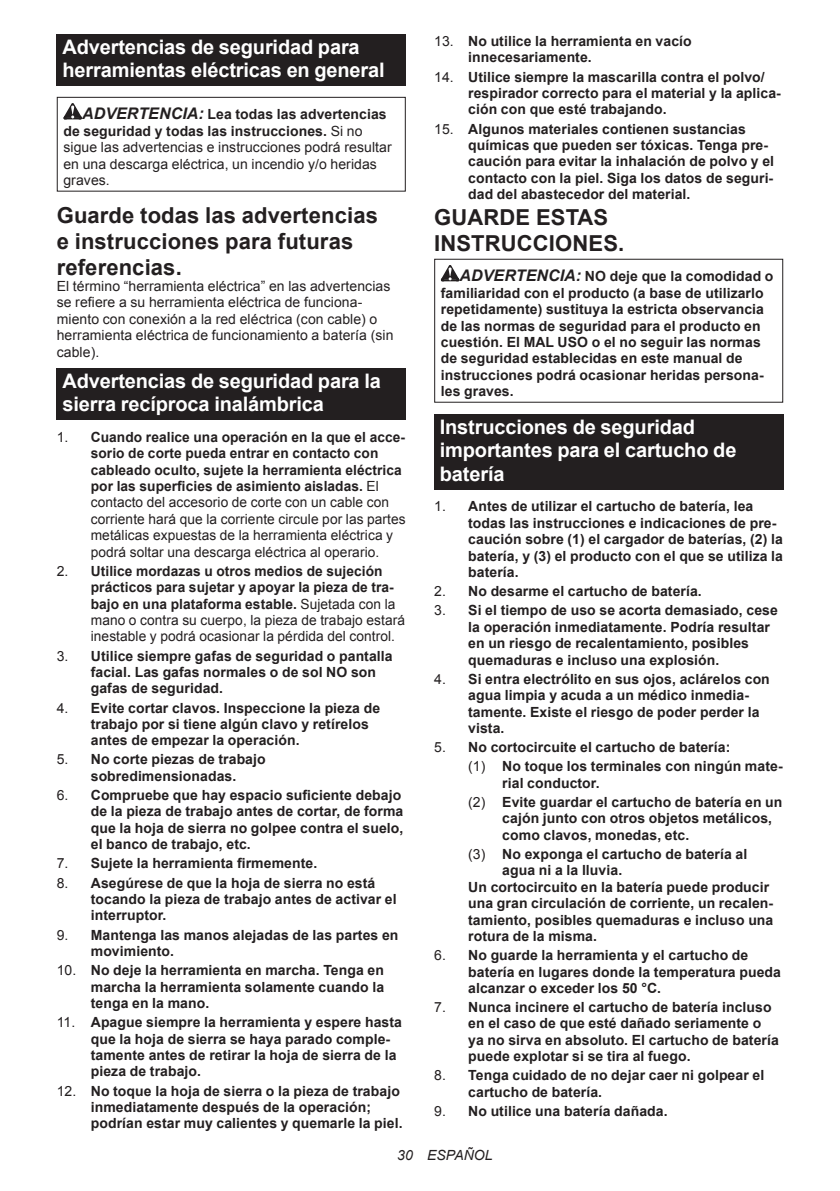
<style>
.page{position:relative;width:840px;height:1191px;background:#fff}
.page>*{position:absolute;margin:0;border:0;box-sizing:border-box;transform-origin:0 0}
.t1{font:700 22px/25.8px "Arial";letter-spacing:.005em;color:#231f20}
.t2{font:700 20px/23.4px "Arial";letter-spacing:-.01em;color:#fff}
.t3{font:700 14px/16.4px "Arial";letter-spacing:.005em;color:#231f20}
.t4{font:14px/16.4px "Arial";letter-spacing:.005em;color:#231f20}
.t5{font:italic 14px "Arial";letter-spacing:.005em;color:#231f20}
.s1{font-weight:700;font-style:italic;font-size:16px}
.s2{font-weight:700}
.s3{font-weight:400}
.s4{font-style:italic;font-size:16px}
</style>
<div class="page">
<div style="left:57px;top:34px;width:348px;height:52px;background:#231f20"></div>
<svg style="left:63px;top:103px;width:19px;height:16px"></svg>
<div style="left:57px;top:97px;width:348px;height:95px;border:1px solid #231f20"></div>
<div style="left:57px;top:368px;width:348px;height:52px;background:#231f20"></div>
<svg style="left:440px;top:265px;width:19px;height:16px"></svg>
<div style="left:434px;top:259px;width:348px;height:144px;border:1px solid #231f20"></div>
<div style="left:434px;top:414px;width:348px;height:75px;background:#231f20"></div>
<h2 class="t2" style="left:62px;top:36px;width:323px">Advertencias de seguridad para herramientas eléctricas en general</h2>
<p class="t4" style="left:63px;top:106px;width:329px;text-indent:19px"><span class="s1">ADVERTENCIA:</span> <span class="s2">Lea todas las advertencias de seguridad y todas las instrucciones.</span> Si no sigue las advertencias e instrucciones podrá resultar en una descarga eléctrica, un incendio y/o heridas graves.</p>
<h1 class="t1" style="left:57px;top:203px;width:322px">Guarde todas las advertencias e instrucciones para futuras referencias.</h1>
<p class="t4" style="left:57px;top:278px;width:338px">El término “herramienta eléctrica” en las advertencias se refiere a su herramienta eléctrica de funciona&shy;miento con conexión a la red eléctrica (con cable) o herramienta eléctrica de funcionamiento a batería (sin cable).</p>
<h2 class="t2" style="left:62px;top:370px;width:320px">Advertencias de seguridad para la sierra recíproca inalámbrica</h2>
<p class="t4" style="left:91px;top:429px;width:316px;text-indent:-34px">1. <span class="s2">Cuando realice una operación en la que el acce&shy;sorio de corte pueda entrar en contacto con cableado oculto, sujete la herramienta eléctrica por las superficies de asimiento aisladas.</span> El contacto del accesorio de corte con un cable con corriente hará que la corriente circule por las partes metálicas expuestas de la herramienta eléctrica y podrá soltar una descarga eléctrica al operario.</p>
<p class="t3" style="left:91px;top:563px;width:315px;text-indent:-34px"><span class="s3">2.</span> Utilice mordazas u otros medios de sujeción prácticos para sujetar y apoyar la pieza de tra&shy;bajo en una plataforma estable. <span class="s3">Sujetada con la mano o contra su cuerpo, la pieza de trabajo estará inestable y podrá ocasionar la pérdida del control.</span></p>
<p class="t3" style="left:91px;top:648px;width:303px;text-indent:-34px"><span class="s3">3.</span> Utilice siempre gafas de seguridad o pantalla facial. Las gafas normales o de sol NO son gafas de seguridad.</p>
<p class="t3" style="left:91px;top:700px;width:291px;text-indent:-34px"><span class="s3">4.</span> Evite cortar clavos. Inspeccione la pieza de trabajo por si tiene algún clavo y retírelos antes de empezar la operación.</p>
<p class="t3" style="left:57px;top:752px;width:210px;text-align:center"><span class="s3">5.</span> No corte piezas de trabajo sobredimensionadas.</p>
<p class="t3" style="left:91px;top:787px;width:314px;text-indent:-34px"><span class="s3">6.</span> Compruebe que hay espacio suficiente debajo de la pieza de trabajo antes de cortar, de forma que la hoja de sierra no golpee contra el suelo, el banco de trabajo, etc.</p>
<p class="t3" style="left:57px;top:855px;width:262px"><span class="s3">7.</span> Sujete la herramienta firmemente.</p>
<p class="t3" style="left:91px;top:875px;width:307px;text-indent:-34px"><span class="s3">8.</span> Asegúrese de que la hoja de sierra no está tocando la pieza de trabajo antes de activar el interruptor.</p>
<p class="t3" style="left:91px;top:927px;width:309px;text-indent:-34px"><span class="s3">9.</span> Mantenga las manos alejadas de las partes en movimiento.</p>
<p class="t3" style="left:91px;top:962px;width:295px;text-align:justify;text-indent:-34px"><span class="s3">10.</span> No deje la herramienta en marcha. Tenga en marcha la herramienta solamente cuando la tenga en la mano.</p>
<p class="t3" style="left:91px;top:1014px;width:312px;text-indent:-34px"><span class="s3">11.</span> Apague siempre la herramienta y espere hasta que la hoja de sierra se haya parado comple&shy;tamente antes de retirar la hoja de sierra de la pieza de trabajo.</p>
<p class="t3" style="left:91px;top:1083px;width:313px;text-indent:-34px"><span class="s3">12.</span> No toque la hoja de sierra o la pieza de trabajo inmediatamente después de la operación; podrían estar muy calientes y quemarle la piel.</p>
<p class="t3" style="left:468px;top:33px;width:225px;text-indent:-34px"><span class="s3">13.</span> No utilice la herramienta en vacío innecesariamente.</p>
<p class="t3" style="left:468px;top:69px;width:314px;text-indent:-34px"><span class="s3">14.</span> Utilice siempre la mascarilla contra el polvo/ respirador correcto para el material y la aplica&shy;ción con que esté trabajando.</p>
<p class="t3" style="left:468px;top:121px;width:307px;text-indent:-34px"><span class="s3">15.</span> Algunos materiales contienen sustancias químicas que pueden ser tóxicas. Tenga pre&shy;caución para evitar la inhalación de polvo y el contacto con la piel. Siga los datos de seguri&shy;dad del abastecedor del material.</p>
<h1 class="t1" style="left:434px;top:205px;width:191px">GUARDE ESTAS<br>INSTRUCCIONES.</h1>
<p class="t3" style="left:440px;top:269px;width:334px;text-indent:19px"><span class="s4">ADVERTENCIA:</span> NO deje que la comodidad o familiaridad con el producto (a base de utilizarlo repetidamente) sustituya la estricta observancia de las normas de seguridad para el producto en cuestión. El MAL USO o el no seguir las normas de seguridad establecidas en este manual de instrucciones podrá ocasionar heridas persona&shy;les graves.</p>
<h2 class="t2" style="left:439px;top:416px;width:298px">Instrucciones de seguridad importantes para el cartucho de batería</h2>
<p class="t3" style="left:468px;top:499px;width:316px;text-indent:-34px"><span class="s3">1.</span> Antes de utilizar el cartucho de batería, lea todas las instrucciones e indicaciones de pre&shy;caución sobre (1) el cargador de baterías, (2) la batería, y (3) el producto con el que se utiliza la batería.</p>
<p class="t3" style="left:434px;top:583px;width:269px"><span class="s3">2.</span> No desarme el cartucho de batería.</p>
<p class="t3" style="left:468px;top:602px;width:311px;text-indent:-34px"><span class="s3">3.</span> Si el tiempo de uso se acorta demasiado, cese la operación inmediatamente. Podría resultar en un riesgo de recalentamiento, posibles quemaduras e incluso una explosión.</p>
<p class="t3" style="left:468px;top:671px;width:303px;text-indent:-34px"><span class="s3">4.</span> Si entra electrólito en sus ojos, aclárelos con agua limpia y acuda a un médico inmedia&shy;tamente. Existe el riesgo de poder perder la vista.</p>
<p class="t3" style="left:468px;top:738px;width:316px;line-height:19.2px;text-indent:-34px"><span class="s3">5.</span> No cortocircuite el cartucho de batería:<br><span class="s3">(1)</span> No toque los terminales con ningún mate-</p>
<p class="t3" style="left:468px;top:773px;width:315px;line-height:19.2px;text-indent:34px">rial conductor.<br><span class="s3">(2)</span> Evite guardar el cartucho de batería en un</p>
<p class="t3" style="left:502px;top:810px;width:271px">cajón junto con otros objetos metálicos, como clavos, monedas, etc.</p>
<p class="t3" style="left:468px;top:846px;width:280px"><span class="s3">(3)</span> No exponga el cartucho de batería al</p>
<p class="t3" style="left:502px;top:862px;width:121px">agua ni a la lluvia.</p>
<p class="t3" style="left:468px;top:879px;width:302px">Un cortocircuito en la batería puede producir</p>
<p class="t3" style="left:468px;top:895px;width:306px">una gran circulación de corriente, un recalen-</p>
<p class="t3" style="left:468px;top:911px;width:306px">tamiento, posibles quemaduras e incluso una</p>
<p class="t3" style="left:468px;top:928px;width:130px">rotura de la misma.</p>
<p class="t3" style="left:468px;top:947px;width:314px;text-indent:-34px"><span class="s3">6.</span> No guarde la herramienta y el cartucho de batería en lugares donde la temperatura pueda alcanzar o exceder los 50 °C.</p>
<p class="t3" style="left:468px;top:999px;width:312px;text-indent:-34px"><span class="s3">7.</span> Nunca incinere el cartucho de batería incluso en el caso de que esté dañado seriamente o ya no sirva en absoluto. El cartucho de batería puede explotar si se tira al fuego.</p>
<p class="t3" style="left:468px;top:1067px;width:297px;text-indent:-34px"><span class="s3">8.</span> Tenga cuidado de no dejar caer ni golpear el cartucho de batería.</p>
<p class="t3" style="left:434px;top:1103px;width:235px"><span class="s3">9.</span> No utilice una batería dañada.</p>
<p class="t5" style="left:397px;top:1146px;width:97px">30 ESPAÑOL</p>
</div>
